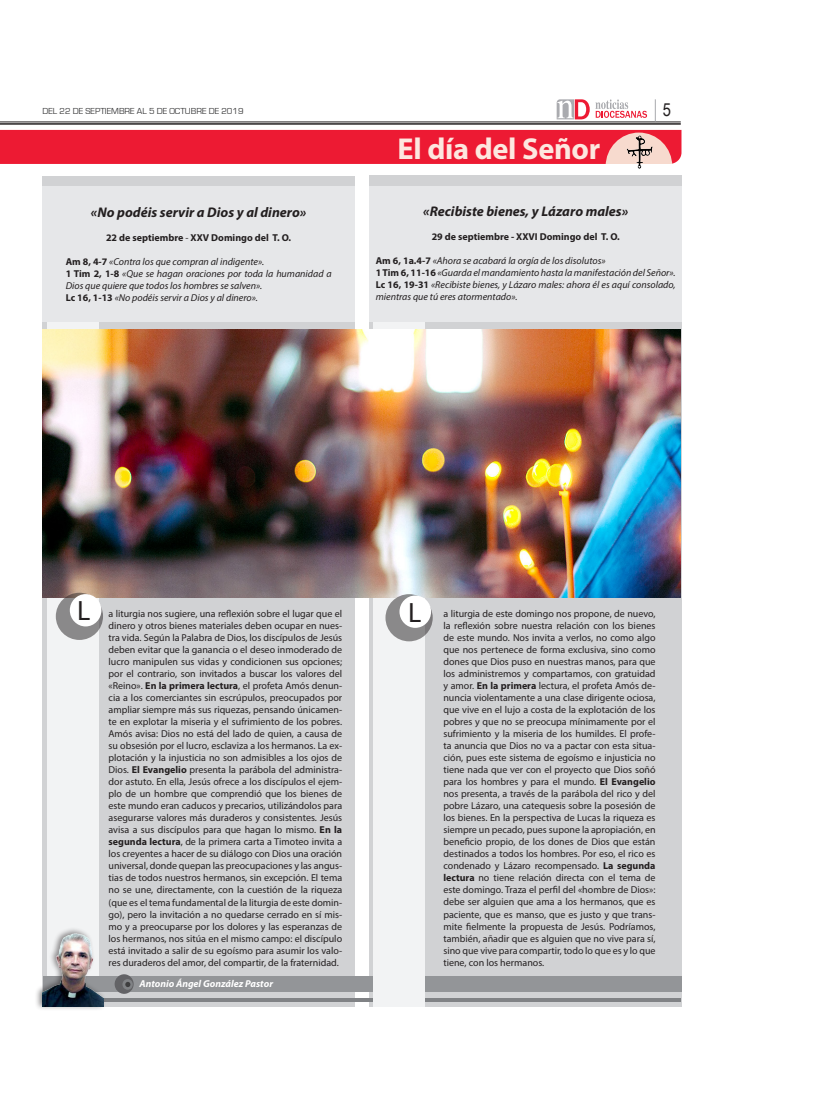
<style>
.page{position:relative;width:823px;height:1106px;background:#fff}
.page>*{position:absolute;margin:0;border:0;box-sizing:border-box;transform-origin:0 0}
.parrafo2{font:700 30.3px "Myriad Pro";letter-spacing:-.01em;color:#fde7df}
.parrafo2-2{font:28px "Myriad Pro";color:#231f20}
.t1{font:18px "Arial Narrow";color:#231f20}
.Párrafo_NODI{font:italic 700 14px "Myriad Pro";color:#231f20}
.Párrafo_NODI-2{font:10px/12px "Myriad Pro";color:#231f20;text-align:justify}
.Párrafo_NODI-3{font:italic 10px/12px "Myriad Pro";color:#231f20}
.parrafo2-3{font:700 10px "Myriad Pro";color:#231f20}
.parrafo2-4{font:italic 700 10px "Myriad Pro";color:#fff}
.t2{font:9px "Eurostile";color:#3e3e3f}
.s1{font-weight:400}
.s2{font-weight:700;font-style:normal}
.s3{font-weight:700}
</style>
<div class="page">
<hr style="left:0;top:122px;width:680px;height:1px;background:#231f20">
<hr style="left:0;top:123px;width:680px;height:2px;background:#231f20">
<svg style="left:556px;top:99px;width:33px;height:20px"></svg>
<svg style="left:595px;top:99px;width:51px;height:19px"></svg>
<svg style="left:654px;top:99px;width:1px;height:22px"></svg>
<div style="left:0;top:130px;width:681px;height:34px;background:#ed1a33"></div>
<div style="left:605px;top:133px;width:67px;height:67px;background:#f7dace;border-radius:50%"></div>
<div style="left:563px;top:164px;width:117px;height:45px;background:#fff"></div>
<img style="left:626px;top:136px;width:25px;height:32px">
<div style="left:43px;top:176px;width:311px;height:830px;background:#d1d2d4"></div>
<div style="left:369px;top:175px;width:311px;height:831px;background:#d1d2d4"></div>
<div style="left:47px;top:299px;width:52px;height:679px;background:#f2f3f4"></div>
<svg style="left:106px;top:997px;width:574px;height:4px;fill:#808285"></svg>
<div style="left:43px;top:976px;width:638px;height:15px;background:#939598"></div>
<div style="left:34px;top:927px;width:72px;height:84px;background:#231f20;opacity:.5"></div>
<img style="left:42px;top:931px;width:61px;height:75px">
<div style="left:115px;top:974px;width:18px;height:19px;background:#636366;border-radius:50%"></div>
<div style="left:122px;top:979px;width:11px;height:10px;background:#808285;border-radius:50%"></div>
<svg style="left:125px;top:982px;width:5px;height:5px"></svg>
<div style="left:373px;top:299px;width:51px;height:707px;background:#f2f3f4"></div>
<div style="left:43px;top:186px;width:312px;height:135px;background:#e6e7e9"></div>
<div style="left:369px;top:186px;width:312px;height:135px;background:#e6e7e9"></div>
<img style="left:43px;top:329px;width:637px;height:268px">
<svg style="left:56px;top:592px;width:47px;height:48px"></svg>
<div style="left:70px;top:594px;width:31px;height:32px;background:#fff;border-radius:50%"></div>
<svg style="left:385px;top:594px;width:47px;height:47px"></svg>
<div style="left:399px;top:595px;width:32px;height:33px;background:#fff;border-radius:50%"></div>
<p class="t2" style="left:43px;top:107px;width:202px">DEL 22 DE SEPTIEMBRE AL 5 DE OCTUBRE DE 2019</p>
<p class="t1" style="left:662px;top:97px;width:10px">5</p>
<p class="Párrafo_NODI" style="left:91px;top:203px;width:217px">«No podéis servir a Dios y al dinero»</p>
<p class="parrafo2-3" style="left:106px;top:231px;width:186px">22 de septiembre <span class="s1">-</span> XXV Domingo del T. O.</p>
<p class="Párrafo_NODI-3" style="left:66px;top:255px;width:200px"><span class="s2">Am 8, 4-7</span> «Contra los que compran al indigente».</p>
<p class="Párrafo_NODI-3" style="left:66px;top:267px;width:267px"><span class="s2">1 Tim 2, 1-8</span> «Que se hagan oraciones por toda la humanidad a<br>Dios que quiere que todos los hombres se salven».</p>
<p class="Párrafo_NODI-3" style="left:66px;top:291px;width:194px"><span class="s2">Lc 16, 1-13</span> «No podéis servir a Dios y al dinero».</p>
<p class="parrafo2" style="left:397px;top:129px;width:204px">El día del Señor</p>
<p class="Párrafo_NODI" style="left:423px;top:202px;width:206px">«Recibiste bienes, y Lázaro males»</p>
<p class="parrafo2-3" style="left:431px;top:230px;width:189px">29 de septiembre - XXVI Domingo del T. O.</p>
<p class="Párrafo_NODI-3" style="left:375px;top:254px;width:231px"><span class="s2">Am 6, 1a.4-7</span> «Ahora se acabará la orgía de los disolutos»</p>
<p class="Párrafo_NODI-3" style="left:375px;top:266px;width:301px"><span class="s2">1 Tim 6, 11-16</span> «Guarda el mandamiento hasta la manifestación del Señor».</p>
<p class="Párrafo_NODI-3" style="left:375px;top:278px;width:301px"><span class="s2">Lc 16, 19-31</span> «Recibiste bienes, y Lázaro males: ahora él es aquí consolado, mientras que tú eres atormentado».</p>
<p class="parrafo2-2" style="left:77px;top:593px;width:15px">L</p>
<p class="parrafo2-2" style="left:408px;top:595px;width:15px">L</p>
<p class="Párrafo_NODI-2" style="left:108px;top:608px;width:235px">a liturgia nos sugiere, una reflexión sobre el lugar que el dinero y otros bienes materiales deben ocupar en nues&shy;tra vida. Según la Palabra de Dios, los discípulos de Jesús deben evitar que la ganancia o el deseo inmoderado de lucro manipulen sus vidas y condicionen sus opciones; por el contrario, son invitados a buscar los valores del «Reino». <span class="s3">En la primera lectura</span>, el profeta Amós denun&shy;cia a los comerciantes sin escrúpulos, preocupados por ampliar siempre más sus riquezas, pensando únicamen&shy;te en explotar la miseria y el sufrimiento de los pobres.<br>Amós avisa: Dios no está del lado de quien, a causa de su obsesión por el lucro, esclaviza a los hermanos. La ex&shy;plotación y la injusticia no son admisibles a los ojos de Dios. <span class="s3">El Evangelio</span> presenta la parábola del administra&shy;dor astuto. En ella, Jesús ofrece a los discípulos el ejem&shy;plo de un hombre que comprendió que los bienes de este mundo eran caducos y precarios, utilizándolos para asegurarse valores más duraderos y consistentes. Jesús avisa a sus discípulos para que hagan lo mismo. <span class="s3">En la segunda lectura</span>, de la primera carta a Timoteo invita a los creyentes a hacer de su diálogo con Dios una oración universal, donde quepan las preocupaciones y las angus&shy;tias de todos nuestros hermanos, sin excepción. El tema no se une, directamente, con la cuestión de la riqueza (que es el tema fundamental de la liturgia de este domin&shy;go), pero la invitación a no quedarse cerrado en sí mis&shy;mo y a preocuparse por los dolores y las esperanzas de los hermanos, nos sitúa en el mismo campo: el discípulo está invitado a salir de su egoísmo para asumir los valo&shy;res duraderos del amor, del compartir, de la fraternidad.</p>
<p class="parrafo2-4" style="left:139px;top:977px;width:135px">Antonio Ángel González Pastor</p>
<p class="Párrafo_NODI-2" style="left:443px;top:608px;width:213px">a liturgia de este domingo nos propone, de nuevo, la reflexión sobre nuestra relación con los bienes de este mundo. Nos invita a verlos, no como algo que nos pertenece de forma exclusiva, sino como dones que Dios puso en nuestras manos, para que los administremos y compartamos, con gratuidad y amor. <span class="s3">En la primera</span> lectura, el profeta Amós de&shy;nuncia violentamente a una clase dirigente ociosa, que vive en el lujo a costa de la explotación de los pobres y que no se preocupa mínimamente por el sufrimiento y la miseria de los humildes. El profe&shy;ta anuncia que Dios no va a pactar con esta situa&shy;ción, pues este sistema de egoísmo e injusticia no tiene nada que ver con el proyecto que Dios soñó para los hombres y para el mundo. <span class="s3">El Evangelio </span>nos presenta, a través de la parábola del rico y del pobre Lázaro, una catequesis sobre la posesión de los bienes. En la perspectiva de Lucas la riqueza es siempre un pecado, pues supone la apropiación, en beneficio propio, de los dones de Dios que están destinados a todos los hombres. Por eso, el rico es condenado y Lázaro recompensado. <span class="s3">La segunda lectura</span> no tiene relación directa con el tema de este domingo. Traza el perfil del «hombre de Dios»: debe ser alguien que ama a los hermanos, que es paciente, que es manso, que es justo y que trans&shy;mite fielmente la propuesta de Jesús. Podríamos, también, añadir que es alguien que no vive para sí, sino que vive para compartir, todo lo que es y lo que tiene, con los hermanos.</p>
</div>
